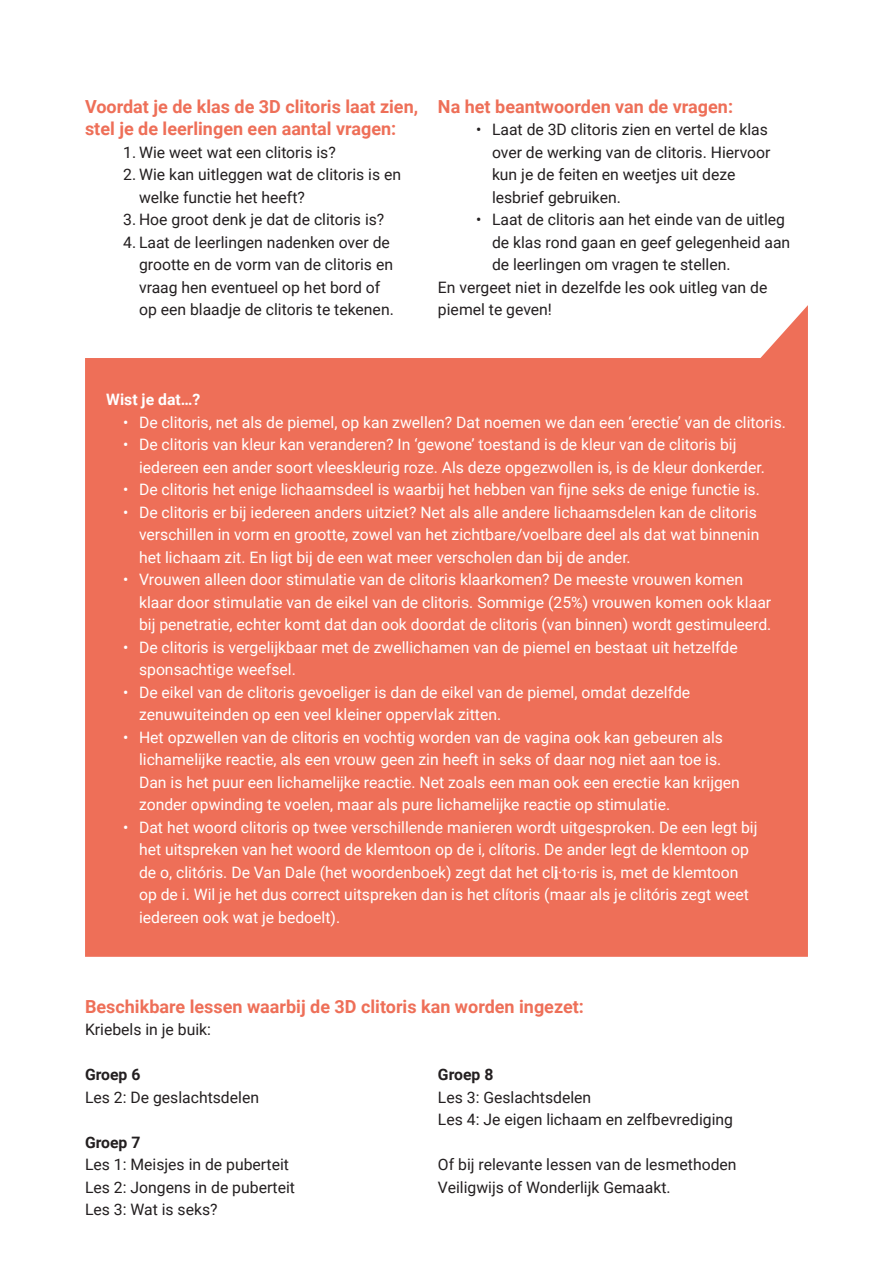
<style>
.page{position:relative;width:893px;height:1263px;background:#fff}
.page>*{position:absolute;margin:0;border:0;box-sizing:border-box;transform-origin:0 0}
.tussenkop_01{font:700 18px/22.5px "Roboto";color:#ee6f58}
.platte_tekst_insprin{font:15.75px/22.5px "Roboto";color:#fff}
.platte_tekst_insprin-2{font:15.75px/22.5px "Roboto";color:#231f20}
.platte_tekst{font:15.75px/22.5px "Roboto";color:#231f20}
.tussenkop_01-2{font:700 15.75px "Roboto";color:#231f20}
.inzettekst_bold{font:700 15.75px "Roboto";color:#fff}
.s1{font-weight:700}
</style>
<div class="page">
<svg style="left:85px;top:305px;width:723px;height:652px;background:#ef7a65"></svg>
<p class="tussenkop_01" style="left:85px;top:94px;width:335px">Voordat je de klas de 3D clitoris laat zien, stel je de leerlingen een aantal vragen:</p>
<p class="platte_tekst_insprin-2" style="left:123px;top:140px;width:214px">1. Wie weet wat een clitoris is?</p>
<p class="platte_tekst_insprin-2" style="left:139px;top:163px;width:264px;text-indent:-16px">2. Wie kan uitleggen wat de clitoris is en welke functie het heeft?</p>
<p class="platte_tekst_insprin-2" style="left:123px;top:208px;width:263px">3. Hoe groot denk je dat de clitoris is?</p>
<p class="platte_tekst_insprin-2" style="left:139px;top:230px;width:256px;text-indent:-16px">4. Laat de leerlingen nadenken over de grootte en de vorm van de clitoris en vraag hen eventueel op het bord of op een blaadje de clitoris te tekenen.</p>
<p class="tussenkop_01" style="left:438px;top:94px;width:297px">Na het beantwoorden van de vragen:</p>
<p class="platte_tekst_insprin-2" style="left:492px;top:118px;width:280px;text-indent:-16px">• Laat de 3D clitoris zien en vertel de klas over de werking van de clitoris. Hiervoor kun je de feiten en weetjes uit deze lesbrief gebruiken.</p>
<p class="platte_tekst_insprin-2" style="left:492px;top:208px;width:300px;text-indent:-16px">• Laat de clitoris aan het einde van de uitleg de klas rond gaan en geef gelegenheid aan de leerlingen om vragen te stellen.</p>
<p class="platte_tekst" style="left:438px;top:275px;width:331px">En vergeet niet in dezelfde les ook uitleg van de piemel te geven!</p>
<p class="inzettekst_bold" style="left:106px;top:388px;width:95px">Wist je dat…?</p>
<p class="platte_tekst_insprin" style="left:123px;top:410px;width:664px">• De clitoris, net als de piemel, op kan zwellen? Dat noemen we dan een ‘erectie’ van de clitoris.</p>
<p class="platte_tekst_insprin" style="left:139px;top:433px;width:627px;text-indent:-16px">• De clitoris van kleur kan veranderen? In ‘gewone’ toestand is de kleur van de clitoris bij iedereen een ander soort vleeskleurig roze. Als deze opgezwollen is, is de kleur donkerder.</p>
<p class="platte_tekst_insprin" style="left:123px;top:478px;width:638px">• De clitoris het enige lichaamsdeel is waarbij het hebben van fijne seks de enige functie is.</p>
<p class="platte_tekst_insprin" style="left:139px;top:500px;width:622px;text-indent:-16px">• De clitoris er bij iedereen anders uitziet? Net als alle andere lichaamsdelen kan de clitoris verschillen in vorm en grootte, zowel van het zichtbare/voelbare deel als dat wat binnenin het lichaam zit. En ligt bij de een wat meer verscholen dan bij de ander.</p>
<p class="platte_tekst_insprin" style="left:139px;top:568px;width:634px;text-indent:-16px">• Vrouwen alleen door stimulatie van de clitoris klaarkomen? De meeste vrouwen komen klaar door stimulatie van de eikel van de clitoris. Sommige (25%) vrouwen komen ook klaar bij penetratie, echter komt dat dan ook doordat de clitoris (van binnen) wordt gestimuleerd.</p>
<p class="platte_tekst_insprin" style="left:139px;top:635px;width:600px;text-indent:-16px">• De clitoris is vergelijkbaar met de zwellichamen van de piemel en bestaat uit hetzelfde sponsachtige weefsel.</p>
<p class="platte_tekst_insprin" style="left:139px;top:680px;width:553px;text-indent:-16px">• De eikel van de clitoris gevoeliger is dan de eikel van de piemel, omdat dezelfde zenuwuiteinden op een veel kleiner oppervlak zitten.</p>
<p class="platte_tekst_insprin" style="left:139px;top:725px;width:602px;text-indent:-16px">• Het opzwellen van de clitoris en vochtig worden van de vagina ook kan gebeuren als lichamelijke reactie, als een vrouw geen zin heeft in seks of daar nog niet aan toe is.<br>Dan is het puur een lichamelijke reactie. Net zoals een man ook een erectie kan krijgen zonder opwinding te voelen, maar als pure lichamelijke reactie op stimulatie.</p>
<p class="platte_tekst_insprin" style="left:139px;top:815px;width:620px;text-indent:-16px">• Dat het woord clitoris op twee verschillende manieren wordt uitgesproken. De een legt bij het uitspreken van het woord de klemtoon op de i, clítoris. De ander legt de klemtoon op de o, clitóris. De Van Dale (het woordenboek) zegt dat het cl<span class="s1">i</span>·to·ris is, met de klemtoon op de i. Wil je het dus correct uitspreken dan is het clítoris (maar als je clitóris zegt weet iedereen ook wat je bedoelt).</p>
<p class="tussenkop_01" style="left:85px;top:994px;width:500px">Beschikbare lessen waarbij de 3D clitoris kan worden ingezet:</p>
<p class="platte_tekst" style="left:85px;top:1018px;width:127px">Kriebels in je buik:</p>
<p class="tussenkop_01-2" style="left:85px;top:1063px;width:57px">Groep 6</p>
<p class="platte_tekst" style="left:85px;top:1085px;width:176px">Les 2: De geslachtsdelen</p>
<p class="tussenkop_01-2" style="left:85px;top:1131px;width:57px">Groep 7</p>
<p class="platte_tekst" style="left:85px;top:1153px;width:205px">Les 1: Meisjes in de puberteit</p>
<p class="platte_tekst" style="left:85px;top:1175px;width:212px">Les 2: Jongens in de puberteit</p>
<p class="platte_tekst" style="left:85px;top:1198px;width:134px">Les 3: Wat is seks?</p>
<p class="tussenkop_01-2" style="left:438px;top:1063px;width:57px">Groep 8</p>
<p class="platte_tekst" style="left:438px;top:1085px;width:155px">Les 3: Geslachtsdelen</p>
<p class="platte_tekst" style="left:438px;top:1108px;width:297px">Les 4: Je eigen lichaam en zelfbevrediging</p>
<p class="platte_tekst" style="left:438px;top:1153px;width:300px">Of bij relevante lessen van de lesmethoden<br>Veiligwijs of Wonderlijk Gemaakt.</p>
</div>
